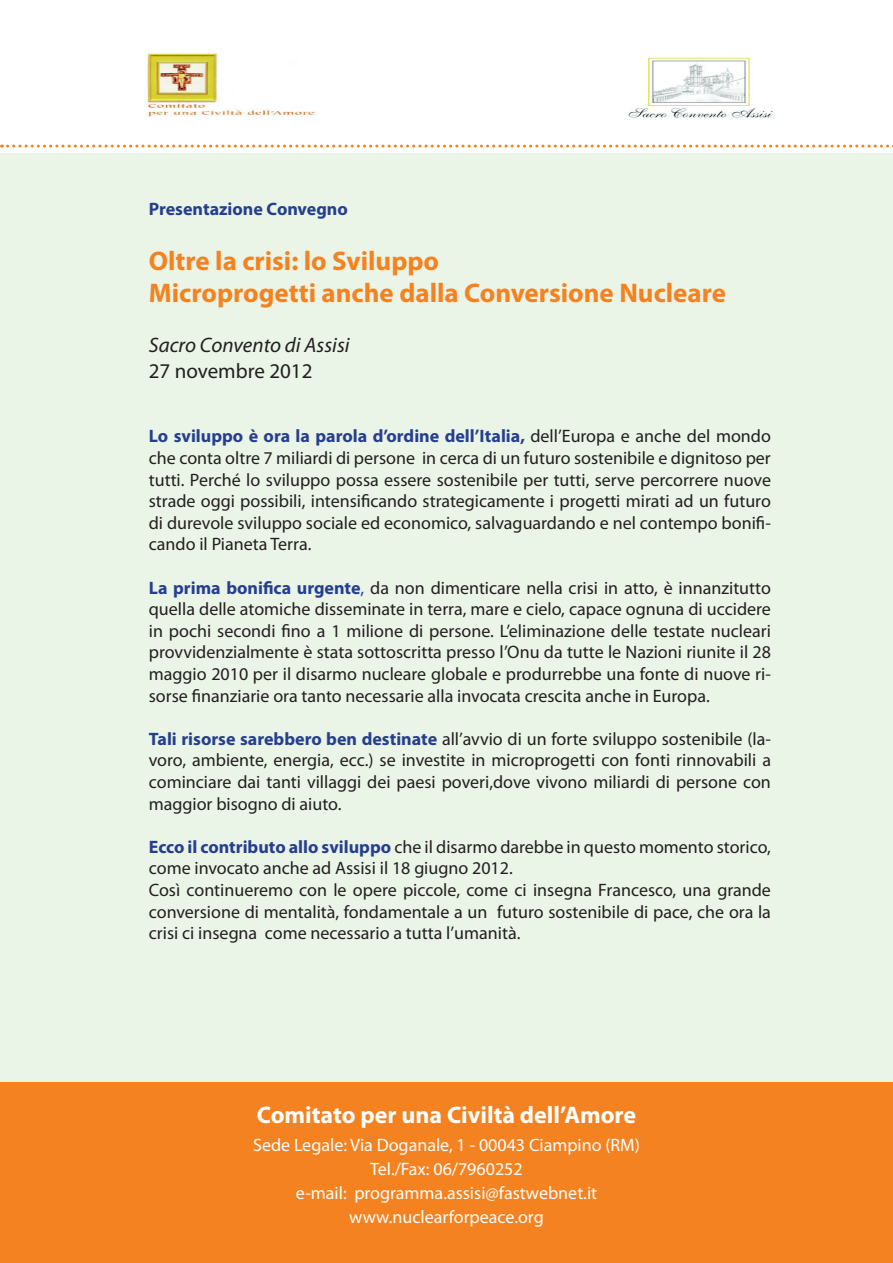
<style>
.page{position:relative;width:893px;height:1263px;background:#fff}
.page>*{position:absolute;margin:0;border:0;box-sizing:border-box;transform-origin:0 0}
.t1{font:700 27px/32.4px "Myriad Pro";color:#f58220}
.t2{font:700 24px "Myriad Pro";color:#fff}
.t3{font:italic 21px "Myriad Pro";color:#231f20}
.t4{font:21px "Myriad Pro";color:#231f20}
.t5{font:18px/21.6px "Myriad Pro";color:#231f20;text-align:justify}
.t6{font:18px/24px "Myriad Pro";color:#fff;text-align:center}
.t7{font:700 18px "Myriad Pro";color:#253f8e}
.s1{font-weight:700;color:#253f8e}
.s2{color:#253f8e}
</style>
<div class="page">
<div style="left:0;top:153px;width:893px;height:940px;background:#eaf4e7"></div>
<div style="left:0;top:1082px;width:893px;height:181px;background:#f58220"></div>
<svg style="left:2px;top:145px;width:891px;height:3px"></svg>
<img style="left:628px;top:57px;width:145px;height:62px">
<img style="left:147px;top:53px;width:168px;height:64px">
<p class="t7" style="left:149px;top:199px;width:201px">Presentazione Convegno</p>
<h1 class="t1" style="left:149px;top:245px;width:579px">Oltre la crisi: lo Sviluppo<br>Microprogetti anche dalla Conversione Nucleare</h1>
<p class="t3" style="left:149px;top:334px;width:202px">Sacro Convento di Assisi</p>
<p class="t4" style="left:149px;top:359px;width:165px">27 novembre 2012</p>
<p class="t5" style="left:149px;top:426px;width:624px"><span class="s1">Lo sviluppo è ora la parola d’ordine dell’Italia,</span> dell’Europa e anche del mondo che conta oltre 7 miliardi di persone in cerca di un futuro sostenibile e dignitoso per tutti. Perché lo sviluppo possa essere sostenibile per tutti, serve percorrere nuove strade oggi possibili, intensificando strategicamente i progetti mirati ad un futuro di durevole sviluppo sociale ed economico, salvaguardando e nel contempo bonifi&shy;cando il Pianeta Terra.</p>
<p class="t5" style="left:149px;top:577px;width:624px"><span class="s1">La prima bonifica urgente</span><span class="s2">,</span> da non dimenticare nella crisi in atto, è innanzitutto quella delle atomiche disseminate in terra, mare e cielo, capace ognuna di uccidere in pochi secondi fino a 1 milione di persone. L’eliminazione delle testate nucleari provvidenzialmente è stata sottoscritta presso l’Onu da tutte le Nazioni riunite il 28 maggio 2010 per il disarmo nucleare globale e produrrebbe una fonte di nuove ri&shy;sorse finanziarie ora tanto necessarie alla invocata crescita anche in Europa.</p>
<p class="t5" style="left:149px;top:728px;width:624px"><span class="s1">Tali risorse sarebbero ben destinate</span> all’avvio di un forte sviluppo sostenibile (la&shy;voro, ambiente, energia, ecc.) se investite in microprogetti con fonti rinnovabili a cominciare dai tanti villaggi dei paesi poveri,dove vivono miliardi di persone con maggior bisogno di aiuto.</p>
<p class="t5" style="left:149px;top:836px;width:624px;text-align:left"><span class="s1">Ecco il contributo allo sviluppo</span> che il disarmo darebbe in questo momento storico, come invocato anche ad Assisi il 18 giugno 2012.<br>Così continueremo con le opere piccole, come ci insegna Francesco, una grande conversione di mentalità, fondamentale a un futuro sostenibile di pace, che ora la crisi ci insegna come necessario a tutta l’umanità.</p>
<h2 class="t2" style="left:257px;top:1102px;width:381px">Comitato per una Civiltà dell’Amore</h2>
<p class="t6" style="left:253px;top:1134px;width:388px">Sede Legale: Via Doganale, 1 - 00043 Ciampino (RM)<br>Tel./Fax: 06/7960252<br>e-mail: programma.assisi@fastwebnet.it www.nuclearforpeace.org</p>
</div>
